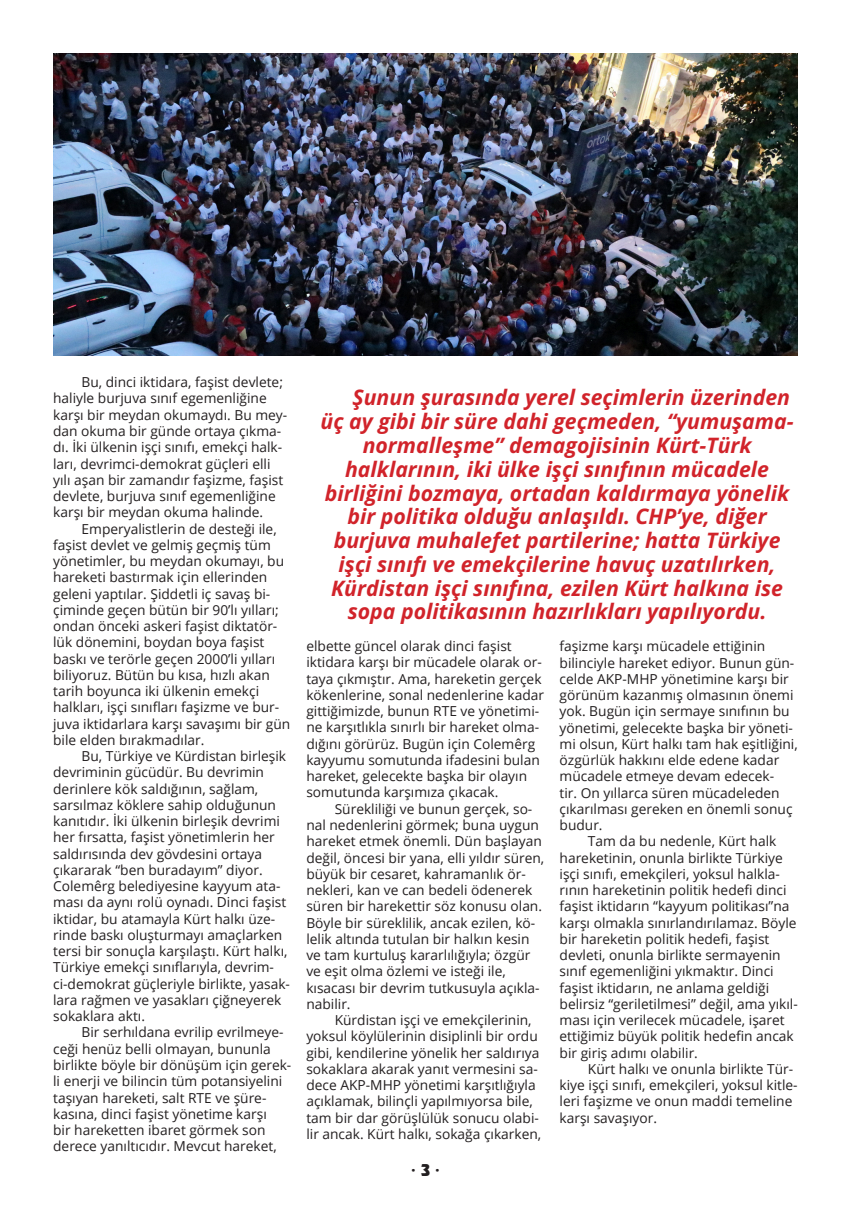
<style>
.page{position:relative;width:851px;height:1205px;background:#fff}
.page>*{position:absolute;margin:0;border:0;box-sizing:border-box;transform-origin:0 0}
.t1{font:italic 700 21.25px "Open Sans";color:#d1232a}
.t2{font:700 16.25px "Open Sans";color:#231f20}
.t3{font:13.75px/16.2px "Open Sans";color:#231f20}
.s1{font-family:"Revue BT";font-weight:400}
</style>
<div class="page">
<img style="left:53px;top:53px;width:744px;height:302px">
<p class="t3" style="left:53px;top:374px;width:235px;text-indent:28px">Bu, dinci iktidara, faşist devlete; haliyle burjuva sınıf egemenliğine karşı bir meydan okumaydı. Bu mey&shy;dan okuma bir günde ortaya çıkma&shy;dı. İki ülkenin işçi sınıfı, emekçi halk&shy;ları, devrimci-demokrat güçleri elli yılı aşan bir zamandır faşizme, faşist devlete, burjuva sınıf egemenliğine karşı bir meydan okuma halinde.</p>
<p class="t3" style="left:53px;top:520px;width:238px;text-indent:28px">Emperyalistlerin de desteği ile, faşist devlet ve gelmiş geçmiş tüm yönetimler, bu meydan okumayı, bu hareketi bastırmak için ellerinden geleni yaptılar. Şiddetli iç savaş bi&shy;çiminde geçen bütün bir 90’lı yılları; ondan önceki askeri faşist diktatör&shy;lük dönemini, boydan boya faşist baskı ve terörle geçen 2000’li yılları biliyoruz. Bütün bu kısa, hızlı akan tarih boyunca iki ülkenin emekçi halkları, işçi sınıfları faşizme ve bur&shy;juva iktidarlara karşı savaşımı bir gün bile elden bırakmadılar.</p>
<p class="t3" style="left:53px;top:747px;width:238px;text-indent:28px">Bu, Türkiye ve Kürdistan birleşik devriminin gücüdür. Bu devrimin derinlere kök saldığının, sağlam, sarsılmaz köklere sahip olduğunun kanıtıdır. İki ülkenin birleşik devrimi her fırsatta, faşist yönetimlerin her saldırısında dev gövdesini ortaya çıkararak “ben buradayım” diyor.<br>Colemêrg belediyesine kayyum ata&shy;ması da aynı rolü oynadı. Dinci faşist iktidar, bu atamayla Kürt halkı üze&shy;rinde baskı oluşturmayı amaçlarken tersi bir sonuçla karşılaştı. Kürt halkı, Türkiye emekçi sınıflarıyla, devrim&shy;ci-demokrat güçleriyle birlikte, yasak&shy;lara rağmen ve yasakları çiğneyerek sokaklara aktı.</p>
<p class="t3" style="left:53px;top:1024px;width:240px;text-indent:28px">Bir serhıldana evrilip evrilmeye&shy;ceği henüz belli olmayan, bununla birlikte böyle bir dönüşüm için gerek&shy;li enerji ve bilincin tüm potansiyelini taşıyan hareketi, salt RTE ve şüre&shy;kasına, dinci faşist yönetime karşı<br>bir hareketten ibaret görmek son derece yanıltıcıdır. Mevcut hareket,</p>
<h1 class="t1" style="left:352px;top:383px;width:439px">Şunun şurasında yerel seçimlerin üzerinden</h1>
<h1 class="t1" style="left:320px;top:407px;width:474px">üç ay gibi bir süre dahi geçmeden, “yumuşama-</h1>
<h1 class="t1" style="left:362px;top:431px;width:390px">normalleşme” demagojisinin Kürt-Türk</h1>
<h1 class="t1" style="left:345px;top:454px;width:425px">halklarının, iki ülke işçi sınıfının mücadele</h1>
<h1 class="t1" style="left:325px;top:478px;width:465px">birliğini bozmaya, ortadan kaldırmaya yönelik</h1>
<h1 class="t1" style="left:347px;top:502px;width:421px">bir politika olduğu anlaşıldı. CHP’ye, diğer</h1>
<h1 class="t1" style="left:333px;top:526px;width:448px">burjuva muhalefet partilerine; hatta Türkiye</h1>
<h1 class="t1" style="left:338px;top:549px;width:438px">işçi sınıfı ve emekçilerine havuç uzatılırken,</h1>
<h1 class="t1" style="left:331px;top:573px;width:453px">Kürdistan işçi sınıfına, ezilen Kürt halkına ise</h1>
<h1 class="t1" style="left:347px;top:597px;width:420px">sopa politikasının hazırlıkları yapılıyordu.</h1>
<p class="t3" style="left:306px;top:638px;width:239px">elbette güncel olarak dinci faşist iktidara karşı bir mücadele olarak or&shy;taya çıkmıştır. Ama, hareketin gerçek kökenlerine, sonal nedenlerine kadar gittiğimizde, bunun RTE ve yönetimi&shy;ne karşıtlıkla sınırlı bir hareket olma&shy;dığını görürüz. Bugün için Colemêrg kayyumu somutunda ifadesini bulan hareket, gelecekte başka bir olayın somutunda karşımıza çıkacak.</p>
<p class="t3" style="left:306px;top:800px;width:239px;text-indent:28px">Sürekliliği ve bunun gerçek, so&shy;nal nedenlerini görmek; buna uygun hareket etmek önemli. Dün başlayan değil, öncesi bir yana, elli yıldır süren, büyük bir cesaret, kahramanlık ör&shy;nekleri, kan ve can bedeli ödenerek süren bir harekettir söz konusu olan.<br>Böyle bir süreklilik, ancak ezilen, kö&shy;lelik altında tutulan bir halkın kesin ve tam kurtuluş kararlılığıyla; özgür ve eşit olma özlemi ve isteği ile, kısacası bir devrim tutkusuyla açıkla&shy;nabilir.</p>
<p class="t3" style="left:306px;top:1011px;width:236px;text-indent:28px">Kürdistan işçi ve emekçilerinin, yoksul köylülerinin disiplinli bir ordu gibi, kendilerine yönelik her saldırıya sokaklara akarak yanıt vermesini sa&shy;dece AKP-MHP yönetimi karşıtlığıyla açıklamak, bilinçli yapılmıyorsa bile, tam bir dar görüşlülük sonucu olabi&shy;lir ancak. Kürt halkı, sokağa çıkarken,</p>
<p class="t2" style="left:411px;top:1159px;width:30px">· <span class="s1">3</span> ·</p>
<p class="t3" style="left:559px;top:638px;width:207px">faşizme karşı mücadele ettiğinin</p>
<p class="t3" style="left:559px;top:654px;width:236px">bilinciyle hareket ediyor. Bunun gün-</p>
<p class="t3" style="left:559px;top:670px;width:231px">celde AKP-MHP yönetimine karşı bir</p>
<p class="t3" style="left:559px;top:686px;width:235px">görünüm kazanmış olmasının önemi</p>
<p class="t3" style="left:559px;top:703px;width:231px">yok. Bugün için sermaye sınıfının bu</p>
<p class="t3" style="left:559px;top:719px;width:235px">yönetimi, gelecekte başka bir yöneti-</p>
<p class="t3" style="left:559px;top:735px;width:240px">mi olsun, Kürt halkı tam hak eşitliğini,</p>
<p class="t3" style="left:559px;top:751px;width:221px">özgürlük hakkını elde edene kadar</p>
<p class="t3" style="left:559px;top:768px;width:216px">mücadele etmeye devam edecek-</p>
<p class="t3" style="left:559px;top:784px;width:221px">tir. On yıllarca süren mücadeleden</p>
<p class="t3" style="left:559px;top:800px;width:234px">çıkarılması gereken en önemli sonuç</p>
<p class="t3" style="left:559px;top:816px;width:45px">budur.</p>
<p class="t3" style="left:588px;top:833px;width:190px">Tam da bu nedenle, Kürt halk</p>
<p class="t3" style="left:559px;top:849px;width:225px">hareketinin, onunla birlikte Türkiye</p>
<p class="t3" style="left:559px;top:865px;width:222px">işçi sınıfı, emekçileri, yoksul halkla-</p>
<p class="t3" style="left:559px;top:881px;width:228px">rının hareketinin politik hedefi dinci</p>
<p class="t3" style="left:559px;top:898px;width:231px">faşist iktidarın “kayyum politikası”na</p>
<p class="t3" style="left:559px;top:914px;width:238px">karşı olmakla sınırlandırılamaz. Böyle</p>
<p class="t3" style="left:559px;top:930px;width:211px">bir hareketin politik hedefi, faşist</p>
<p class="t3" style="left:559px;top:946px;width:222px">devleti, onunla birlikte sermayenin</p>
<p class="t3" style="left:559px;top:963px;width:215px">sınıf egemenliğini yıkmaktır. Dinci</p>
<p class="t3" style="left:559px;top:979px;width:211px">faşist iktidarın, ne anlama geldiği</p>
<p class="t3" style="left:559px;top:995px;width:240px">belirsiz “geriletilmesi” değil, ama yıkıl-</p>
<p class="t3" style="left:559px;top:1011px;width:227px">ması için verilecek mücadele, işaret</p>
<p class="t3" style="left:559px;top:1028px;width:235px">ettiğimiz büyük politik hedefin ancak</p>
<p class="t3" style="left:559px;top:1044px;width:140px">bir giriş adımı olabilir.</p>
<p class="t3" style="left:588px;top:1060px;width:207px">Kürt halkı ve onunla birlikte Tür-</p>
<p class="t3" style="left:559px;top:1076px;width:239px">kiye işçi sınıfı, emekçileri, yoksul kitle-</p>
<p class="t3" style="left:559px;top:1093px;width:234px">leri faşizme ve onun maddi temeline</p>
<p class="t3" style="left:559px;top:1109px;width:99px">karşı savaşıyor.</p>
</div>
